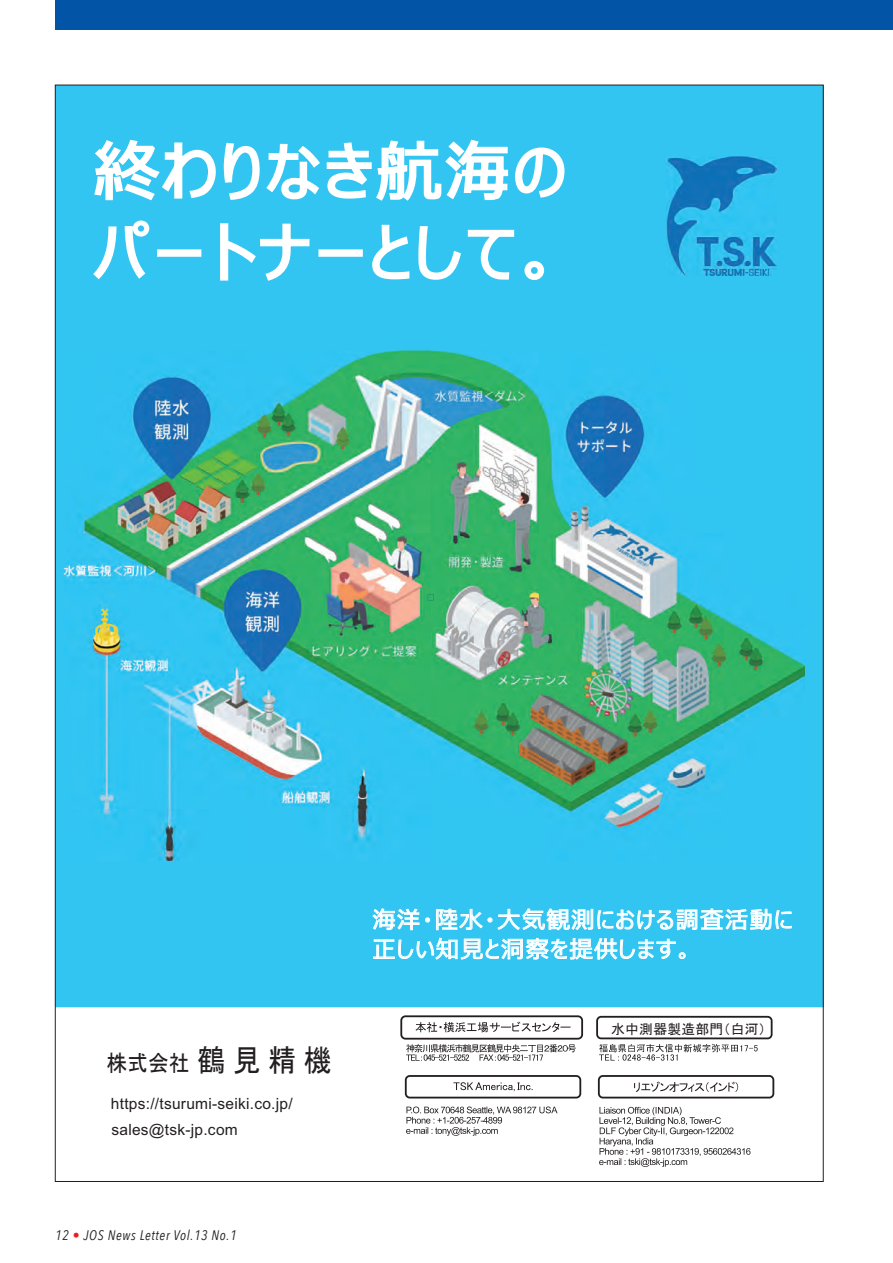
<style>
.page{position:relative;width:893px;height:1263px;background:#fff}
.page>*{position:absolute;margin:0;border:0;box-sizing:border-box;transform-origin:0 0}
.t1{font:63.9px/81.2px "Meiryo UI";letter-spacing:.07em;color:#fff}
.t2{font:23.1px/29.4px "Meiryo UI";letter-spacing:.07em;color:#fff}
.t3{font:22.5px "MS P Gothic";color:#231f20;scale:.91 1}
.t4{font:15.45px/25.2px "Arial";letter-spacing:.015em;color:#231f20}
.t5{font:italic 13.8px "Avenir Next Condensed";letter-spacing:.05em;color:#231f20}
.t6{font:13.8px "MS P Gothic";letter-spacing:.02em;color:#231f20}
.s1{font-size:30.6px}
.s2{color:#ee1d23}
</style>
<div class="page">
<div style="left:55px;top:0;width:838px;height:30px;background:#0154a6"></div>
<svg style="left:599px;top:1107px;width:151px;height:60px"></svg>
<svg style="left:406px;top:1106px;width:151px;height:30px"></svg>
<svg style="left:406px;top:1044px;width:170px;height:17px"></svg>
<svg style="left:599px;top:1044px;width:159px;height:17px"></svg>
<svg style="left:416px;top:1021px;width:154px;height:11px"></svg>
<div style="left:596px;top:1016px;width:177px;height:23px;border:2px solid #231f20;border-radius:4px"></div>
<svg style="left:453px;top:1082px;width:80px;height:9px"></svg>
<div style="left:405px;top:1075px;width:176px;height:23px;border:2px solid #231f20;border-radius:4px"></div>
<svg style="left:634px;top:1081px;width:104px;height:11px"></svg>
<div style="left:598px;top:1075px;width:176px;height:23px;border:2px solid #231f20;border-radius:4px"></div>
<div style="left:400px;top:1015px;width:183px;height:24px;border:2px solid #231f20;border-radius:4px"></div>
<div style="left:57px;top:87px;width:764px;height:921px;background:#32c5f2"></div>
<img style="left:64px;top:350px;width:740px;height:511px">
<svg style="left:427px;top:594px;width:7px;height:7px"></svg>
<img style="left:667px;top:156px;width:109px;height:120px">
<h1 class="t1" style="left:95px;top:135px;width:473px">終わりなき航海のパートナーとして。</h1>
<h2 class="t2" style="left:372px;top:906px;width:421px">海洋・陸⽔・⼤気観測における調査活動に正しい知⾒と洞察を提供します。</h2>
<h3 class="t3" style="left:107px;top:1051px;width:249px">株式会社<span class="s1">鶴見精機</span></h3>
<p class="t4" style="left:111px;top:1091px;width:183px">https://tsurumi-seiki.co.jp/ sales@tsk-jp.com</p>
<p class="t5" style="left:55px;top:1226px;width:183px">12 <span class="s2">•</span> JOS News Letter Vol.13 No.1</p>
<p class="t6" style="left:611px;top:1022px;width:156px">水中測器製造部門（白河）</p>
</div>
